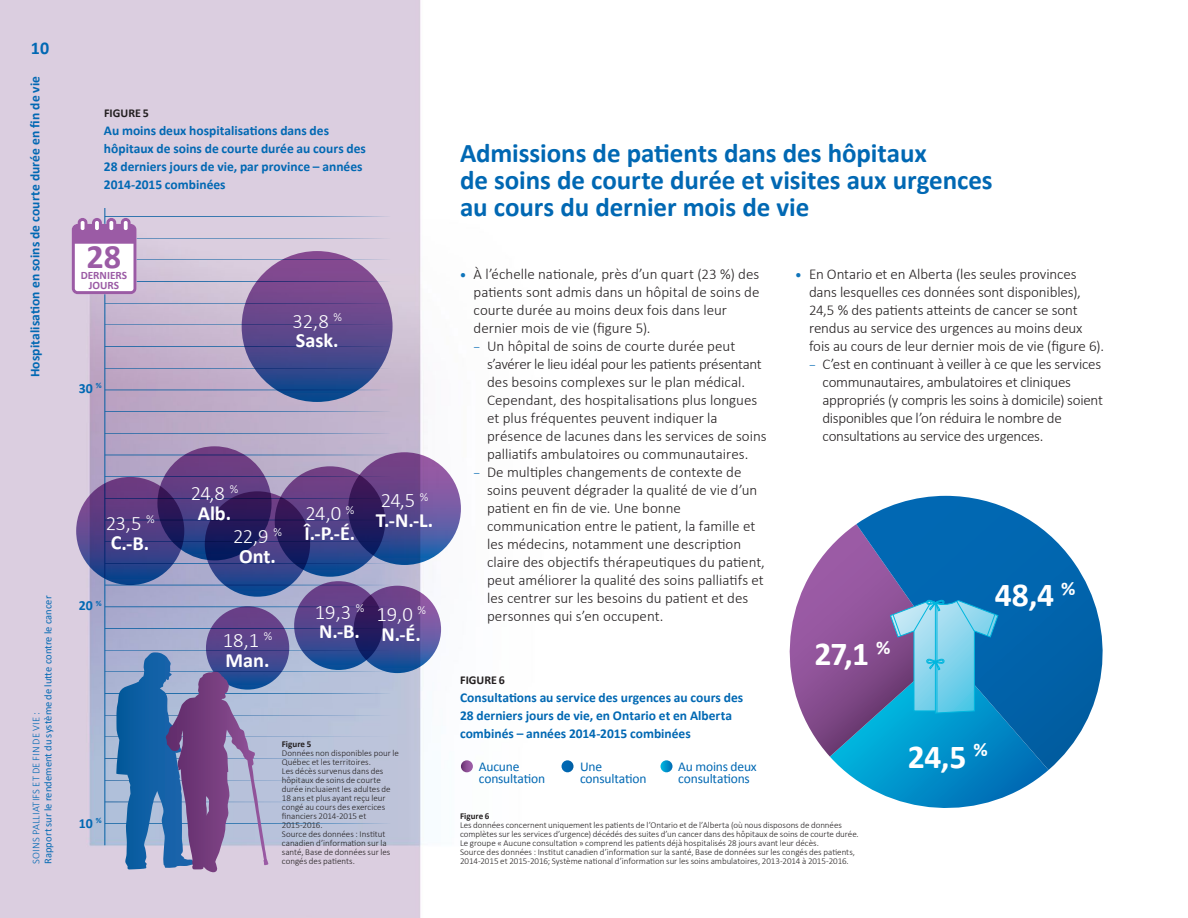
<style>
.page{position:relative;width:1188px;height:918px;background:#fff}
.page>*{position:absolute;margin:0;border:0;box-sizing:border-box;transform-origin:0 0}
.t1{font:700 34.2px "Calibri";color:#9b5ba5}
.t2{font:700 33.6px "Calibri";color:#fff}
.H1{font:700 27px/27px "Calibri";letter-spacing:-.005em;color:#0168b3}
.t3{font:300 20.7px "Calibri";letter-spacing:-.02em;color:#fff}
.t4{font:700 20.25px "Calibri";color:#fff}
.t5{font:700 18px "Calibri";color:#0168b3}
.t6{font:300 15px/18px "Calibri";letter-spacing:-.005em;color:#231f20}
.t7{font:700 13.95px "Calibri";color:#0168b3}
.t8{font:700 13.5px/18px "Calibri";color:#0168b3}
.t9{font:13.5px/12px "Calibri";letter-spacing:-.015em;color:#0168b3}
.t10{font:700 12px "Calibri";color:#231f20}
.t11{font:700 11.25px/9.4px "Calibri";color:#9b5ba5;text-align:center}
.t12{font:10.5px "Calibri";letter-spacing:.005em;color:#0168b3}
.t13{font:300 10.5px "Calibri";letter-spacing:.015em;color:#0168b3}
.Footnote{font:300 9px/9px "Calibri";color:#231f20}
.s1{font-weight:700}
.s2{font-weight:700;font-size:12px;color:#1075bb}
.s3{font-size:13.5px;color:#0168b3}
</style>
<div class="page">
<img style="left:0;top:0;width:1049px;height:917px">
<svg style="left:461px;top:760px;width:12px;height:12px"></svg>
<svg style="left:562px;top:760px;width:12px;height:12px"></svg>
<svg style="left:661px;top:760px;width:12px;height:12px"></svg>
<hr style="left:105px;top:390px;width:286px;height:1px;background:#fff">
<hr style="left:105px;top:585px;width:286px;height:1px;background:#fff">
<hr style="left:105px;top:563px;width:286px;height:1px;background:#fff">
<hr style="left:105px;top:476px;width:286px;height:1px;background:#fff">
<hr style="left:105px;top:455px;width:286px;height:1px;background:#fff">
<hr style="left:105px;top:433px;width:286px;height:1px;background:#fff">
<hr style="left:105px;top:411px;width:286px;height:1px;background:#fff">
<hr style="left:105px;top:368px;width:286px;height:1px;background:#fff">
<hr style="left:105px;top:346px;width:286px;height:1px;background:#fff">
<hr style="left:105px;top:325px;width:286px;height:1px;background:#fff">
<hr style="left:105px;top:303px;width:286px;height:1px;background:#fff">
<hr style="left:105px;top:281px;width:286px;height:1px;background:#fff">
<hr style="left:105px;top:260px;width:286px;height:1px;background:#fff">
<hr style="left:105px;top:238px;width:286px;height:1px;background:#fff">
<hr style="left:105px;top:216px;width:286px;height:1px;background:#fff">
<hr style="left:105px;top:607px;width:286px;height:1px;background:#fff">
<hr style="left:105px;top:823px;width:286px;height:1px;background:#fff">
<hr style="left:105px;top:802px;width:286px;height:1px;background:#fff">
<hr style="left:105px;top:780px;width:286px;height:1px;background:#fff">
<hr style="left:105px;top:758px;width:286px;height:1px;background:#fff">
<hr style="left:105px;top:737px;width:286px;height:1px;background:#fff">
<hr style="left:105px;top:715px;width:286px;height:1px;background:#fff">
<hr style="left:105px;top:693px;width:286px;height:1px;background:#fff">
<hr style="left:105px;top:672px;width:286px;height:1px;background:#fff">
<hr style="left:105px;top:650px;width:286px;height:1px;background:#fff">
<hr style="left:105px;top:628px;width:286px;height:1px;background:#fff">
<hr style="left:105px;top:208px;width:1px;height:637px;background:#fff">
<svg style="left:348px;top:452px;width:113px;height:113px;background:#5d4f96"></svg>
<svg style="left:275px;top:466px;width:110px;height:111px;background:#43387d"></svg>
<svg style="left:354px;top:586px;width:87px;height:87px;background:#544d95"></svg>
<svg style="left:205px;top:491px;width:105px;height:106px;background:#292e73"></svg>
<svg style="left:206px;top:606px;width:83px;height:84px;background:#58438a"></svg>
<svg style="left:294px;top:581px;width:89px;height:89px;background:#433c84"></svg>
<svg style="left:242px;top:251px;width:151px;height:151px;background:#59488c"></svg>
<svg style="left:116px;top:653px;width:153px;height:219px;background:#6e7aad"></svg>
<svg style="left:76px;top:446px;width:196px;height:139px;background:#5e538f"></svg>
<svg style="left:856px;top:496px;width:247px;height:274px"></svg>
<svg style="left:772px;top:524px;width:276px;height:301px"></svg>
<svg style="left:72px;top:218px;width:65px;height:76px"></svg>
<p class="t5" style="left:31px;top:37px;width:20px">10</p>
<p class="t8" style="left:26px;top:377px;width:303px;rotate:-90deg">Hospitalisation en soins de courte durée en fin de vie</p>
<p class="t10" style="left:104px;top:105px;width:46px">FIGURE 5</p>
<p class="t8" style="left:104px;top:122px;width:264px">Au moins deux hospitalisations dans des hôpitaux de soins de courte durée au cours des 28 derniers jours de vie, par province – années 2014-2015 combinées</p>
<h1 class="t1" style="left:87px;top:235px;width:36px">28</h1>
<p class="t11" style="left:81px;top:271px;width:48px">DERNIERS<br>JOURS</p>
<p class="t7" style="left:79px;top:379px;width:25px">30 <sup>%</sup></p>
<p class="t3" style="left:292px;top:308px;width:51px">32,8 <sup>%</sup></p>
<p class="t4" style="left:296px;top:328px;width:44px">Sask.</p>
<p class="t12" style="left:41px;top:864px;width:270px;rotate:-90deg">Rapport sur le rendement du système de lutte contre le cancer</p>
<p class="t13" style="left:29px;top:864px;width:153px;rotate:-90deg">SOINS PALLIATIFS ET DE FIN DE VIE :</p>
<p class="t3" style="left:106px;top:510px;width:50px;rotate:1deg">23,5 <sup>%</sup></p>
<p class="t4" style="left:111px;top:530px;width:40px;rotate:1deg">C.-B.</p>
<p class="t7" style="left:79px;top:597px;width:25px">20 <sup>%</sup></p>
<p class="t7" style="left:79px;top:814px;width:25px">10 <sup>%</sup></p>
<p class="t3" style="left:191px;top:481px;width:49px">24,8 <sup>%</sup></p>
<p class="t4" style="left:198px;top:500px;width:35px">Alb.</p>
<p class="t3" style="left:233px;top:523px;width:50px">22,9 <sup>%</sup></p>
<p class="t4" style="left:239px;top:543px;width:38px">Ont.</p>
<p class="t3" style="left:223px;top:627px;width:51px">18,1 <sup>%</sup></p>
<p class="t4" style="left:226px;top:647px;width:45px">Man.</p>
<p class="t3" style="left:306px;top:501px;width:50px">24,0 <sup>%</sup></p>
<p class="t4" style="left:305px;top:521px;width:52px">Î.-P.-É.</p>
<p class="t3" style="left:381px;top:488px;width:49px">24,5 <sup>%</sup></p>
<p class="t4" style="left:376px;top:508px;width:59px">T.-N.-L.</p>
<p class="t3" style="left:315px;top:599px;width:51px">19,3 <sup>%</sup></p>
<p class="t4" style="left:319px;top:619px;width:42px">N.-B.</p>
<p class="t3" style="left:376px;top:601px;width:51px">19,0 <sup>%</sup></p>
<p class="t4" style="left:381px;top:621px;width:41px">N.-É.</p>
<p class="Footnote" style="left:282px;top:739px;width:119px"><span class="s1">Figure 5<br></span>Données non disponibles pour le<br>Québec et les territoires.</p>
<p class="Footnote" style="left:282px;top:766px;width:110px">Les décès survenus dans des hôpitaux de soins de courte durée incluaient les adultes de<br>18 ans et plus ayant reçu leur congé au cours des exercices financiers 2014-2015 et<br>2015-2016.</p>
<p class="Footnote" style="left:282px;top:829px;width:110px">Source des données : Institut canadien d’information sur la santé, Base de données sur les congés des patients.</p>
<p class="H1" style="left:460px;top:140px;width:534px">Admissions de patients dans des hôpitaux<br>de soins de courte durée et visites aux urgences au cours du dernier mois de vie</p>
<p class="t6" style="left:474px;top:264px;width:287px;text-indent:-14px"><span class="s2">•</span> À l’échelle nationale, près d’un quart (23 %) des patients sont admis dans un hôpital de soins de courte durée au moins deux fois dans leur dernier mois de vie (figure 5).</p>
<p class="t6" style="left:487px;top:336px;width:281px;text-indent:-14px"><span class="s3">−</span> Un hôpital de soins de courte durée peut s’avérer le lieu idéal pour les patients présentant des besoins complexes sur le plan médical.<br>Cependant, des hospitalisations plus longues et plus fréquentes peuvent indiquer la présence de lacunes dans les services de soins palliatifs ambulatoires ou communautaires.</p>
<p class="t6" style="left:487px;top:462px;width:279px;text-indent:-14px"><span class="s3">−</span> De multiples changements de contexte de soins peuvent dégrader la qualité de vie d’un patient en fin de vie. Une bonne communication entre le patient, la famille et les médecins, notamment une description claire des objectifs thérapeutiques du patient, peut améliorer la qualité des soins palliatifs et les centrer sur les besoins du patient et des personnes qui s’en occupent.</p>
<p class="t10" style="left:460px;top:672px;width:46px">FIGURE 6</p>
<p class="t8" style="left:460px;top:689px;width:285px">Consultations au service des urgences au cours des<br>28 derniers jours de vie, en Ontario et en Alberta combinés – années 2014-2015 combinées</p>
<p class="t9" style="left:479px;top:760px;width:68px">Aucune consultation</p>
<p class="t9" style="left:580px;top:760px;width:68px">Une consultation</p>
<p class="t9" style="left:678px;top:760px;width:80px">Au moins deux consultations</p>
<p class="t6" style="left:809px;top:264px;width:296px;text-indent:-14px"><span class="s2">•</span> En Ontario et en Alberta (les seules provinces dans lesquelles ces données sont disponibles), 24,5 % des patients atteints de cancer se sont rendus au service des urgences au moins deux fois au cours de leur dernier mois de vie (figure 6).</p>
<p class="t6" style="left:823px;top:354px;width:282px;text-indent:-14px"><span class="s3">−</span> C’est en continuant à veiller à ce que les services communautaires, ambulatoires et cliniques appropriés (y compris les soins à domicile) soient disponibles que l’on réduira le nombre de consultations au service des urgences.</p>
<p class="t2" style="left:814px;top:633px;width:78px">27,1 <sup>%</sup></p>
<p class="t2" style="left:995px;top:574px;width:82px">48,4 <sup>%</sup></p>
<p class="t2" style="left:908px;top:735px;width:81px">24,5 <sup>%</sup></p>
<p class="Footnote" style="left:460px;top:811px;width:400px"><span class="s1">Figure 6<br></span>Les données concernent uniquement les patients de l’Ontario et de l’Alberta (où nous disposons de données complètes sur les services d’urgence) décédés des suites d’un cancer dans des hôpitaux de soins de courte durée.</p>
<p class="Footnote" style="left:460px;top:838px;width:360px">Le groupe « Aucune consultation » comprend les patients déjà hospitalisés 28 jours avant leur décès.</p>
<p class="Footnote" style="left:460px;top:847px;width:397px">Source des données : Institut canadien d’information sur la santé, Base de données sur les congés des patients,<br>2014-2015 et 2015-2016; Système national d’information sur les soins ambulatoires, 2013-2014 à 2015-2016.</p>
</div>
